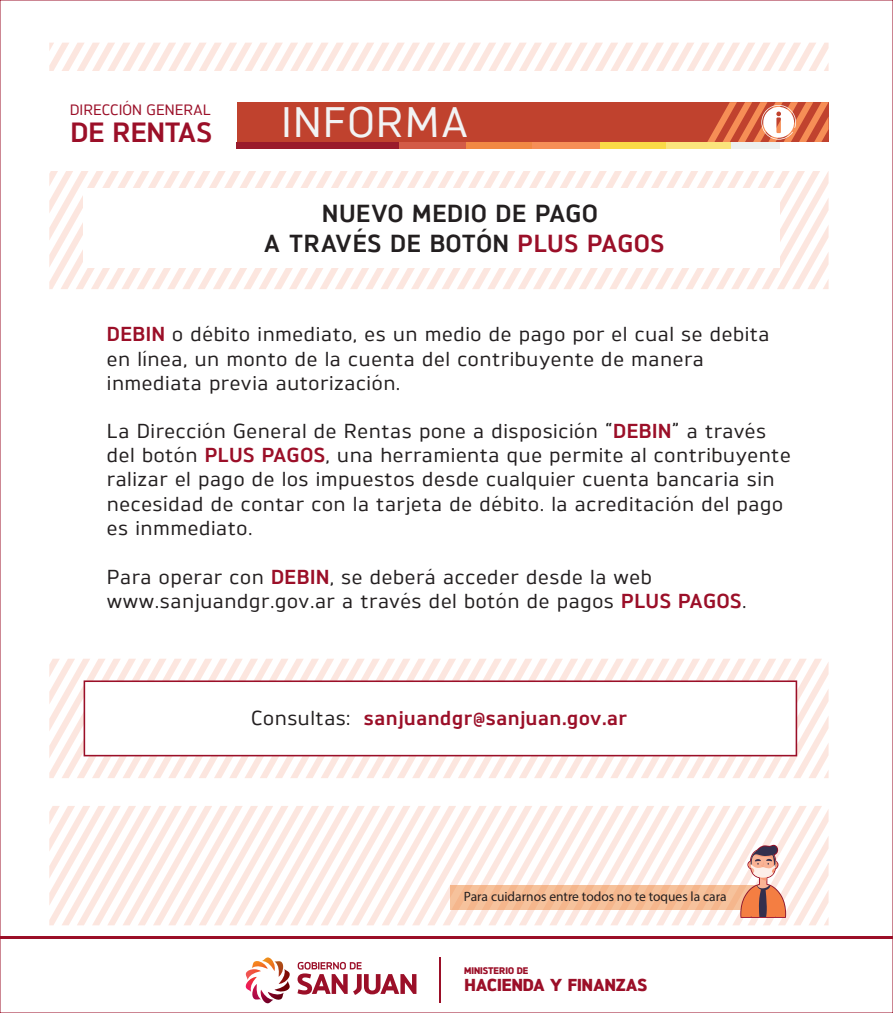
<style>
.page{position:relative;width:893px;height:1013px;background:#fff}
.page>*{position:absolute;margin:0;border:0;box-sizing:border-box;transform-origin:0 0}
.t1{font:500 42.6px "Brokman";letter-spacing:.03em;color:#f2f3f4}
.t2{font:700 27.75px "Brokman";color:#9b0f28}
.t3{font:700 24.6px/29.5px "Brokman";letter-spacing:.03em;color:#231f20;text-align:center}
.t4{font:500 20.25px/24.3px "Brokman";letter-spacing:.03em;color:#231f20}
.t5{font:700 20.25px "Brokman";letter-spacing:.03em;color:#9b0f28}
.t6{font:800 17.25px "Brokman";color:#9b0f28}
.t7{font:500 15px "Brokman";color:#9b0f28}
.t8{font:13.5px "Myriad Pro";color:#231f20}
.t9{font:800 9.6px "Brokman";color:#9b0f28}
.s1{color:#9b0f28}
.s2{font-weight:700;color:#9b0f28}
.s3{font-weight:500;color:#231f20}
</style>
<div class="page">
<svg style="left:49px;top:659px;width:780px;height:118px"></svg>
<div style="left:84px;top:680px;width:713px;height:76px;background:#fff;border:2px solid #9b0f28"></div>
<svg style="left:49px;top:43px;width:780px;height:246px"></svg>
<div style="left:665px;top:142px;width:66px;height:7px;background:#fbe47c"></div>
<div style="left:466px;top:142px;width:67px;height:7px;background:#f18844"></div>
<div style="left:600px;top:142px;width:65px;height:7px;background:#fada47"></div>
<div style="left:533px;top:142px;width:67px;height:7px;background:#f68e57"></div>
<div style="left:399px;top:142px;width:67px;height:7px;background:#d35b47"></div>
<div style="left:237px;top:142px;width:162px;height:7px;background:#9a1a2b"></div>
<div style="left:731px;top:142px;width:49px;height:7px;background:#edf0ef"></div>
<div style="left:780px;top:142px;width:49px;height:7px;background:#fff"></div>
<div style="left:83px;top:188px;width:697px;height:80px;background:#fff"></div>
<hr style="left:0;top:936px;width:893px;height:2px;background:#9b0f28">
<svg style="left:297px;top:961px;width:119px;height:33px"></svg>
<svg style="left:245px;top:957px;width:45px;height:45px"></svg>
<hr style="left:440px;top:957px;width:1px;height:45px;background:#9b0f28">
<svg style="left:49px;top:806px;width:780px;height:119px"></svg>
<p class="t7" style="left:70px;top:100px;width:143px">DIRECCIÓN GENERAL</p>
<h2 class="t2" style="left:71px;top:114px;width:143px">DE RENTAS</h2>
<h1 class="t1" style="left:281px;top:95px;width:189px">INFORMA</h1>
<p class="t3" style="left:264px;top:197px;width:402px">NUEVO MEDIO DE PAGO<br>A TRAVÉS DE BOTÓN <span class="s1">PLUS PAGOS</span></p>
<p class="t4" style="left:107px;top:321px;width:664px"><span class="s2">DEBIN</span> o débito inmediato, es un medio de pago por el cual se debita en línea, un monto de la cuenta del contribuyente de manera inmediata previa autorización.</p>
<p class="t4" style="left:107px;top:417px;width:685px">La Dirección General de Rentas pone a disposición “<span class="s2">DEBIN</span>” a través del botón <span class="s2">PLUS PAGOS</span>, una herramienta que permite al contribuyente ralizar el pago de los impuestos desde cualquier cuenta bancaria sin necesidad de contar con la tarjeta de débito. la acreditación del pago es inmmediato.</p>
<p class="t4" style="left:107px;top:564px;width:641px">Para operar con <span class="s2">DEBIN</span>, se deberá acceder desde la web www.sanjuandgr.gov.ar a través del botón de pagos <span class="s2">PLUS PAGOS</span>.</p>
<p class="t5" style="left:251px;top:703px;width:377px"><span class="s3">Consultas:</span> sanjuandgr@sanjuan.gov.ar</p>
<p class="t8" style="left:464px;top:888px;width:264px">Para cuidarnos entre todos no te toques la cara</p>
<p class="t9" style="left:464px;top:963px;width:66px">MINISTERIO DE</p>
<p class="t6" style="left:464px;top:971px;width:184px">HACIENDA Y FINANZAS</p>
</div>
